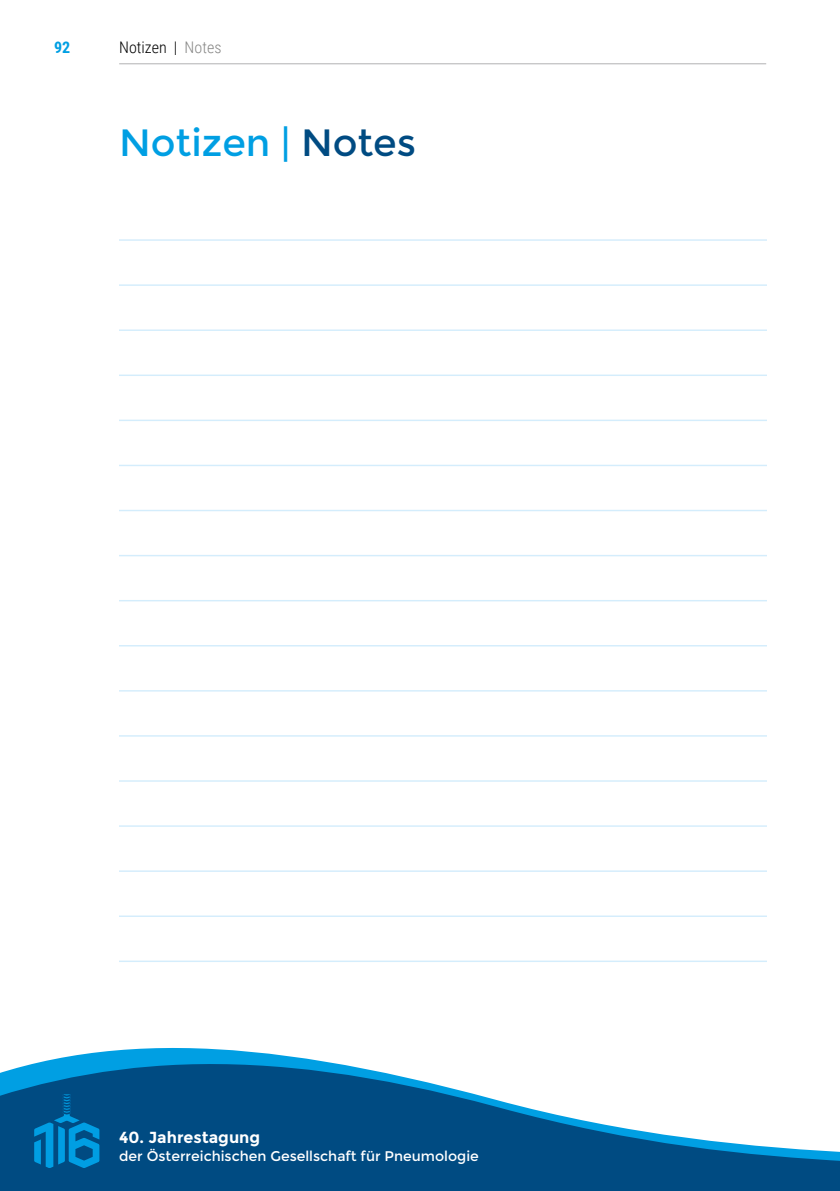
<style>
.page{position:relative;width:840px;height:1191px;background:#fff}
.page>*{position:absolute;margin:0;border:0;box-sizing:border-box;transform-origin:0 0}
.t1{font:38px "Montserrat";color:#009fe3}
.t2{font:700 16px "Montserrat";color:#fff}
.t3{font:300 16px "Roboto Condensed";color:#000}
.t4{font:700 16px "Roboto Condensed";color:#009fe3}
.t5{font:14px "Montserrat";color:#fff}
.s1{color:#878786}
.s2{color:#004b82}
</style>
<div class="page">
<hr style="left:119px;top:63px;width:646px;height:1px;background:#b1b2b3">
<hr style="left:119px;top:960px;width:646px;height:2px;background:#d4edfc">
<hr style="left:119px;top:915px;width:646px;height:2px;background:#d4edfc">
<hr style="left:119px;top:870px;width:646px;height:2px;background:#d4edfc">
<hr style="left:119px;top:825px;width:646px;height:2px;background:#d4edfc">
<hr style="left:119px;top:780px;width:646px;height:1px;background:#d4edfc">
<hr style="left:119px;top:735px;width:646px;height:1px;background:#d4edfc">
<hr style="left:119px;top:690px;width:646px;height:1px;background:#d4edfc">
<hr style="left:119px;top:645px;width:646px;height:1px;background:#d4edfc">
<hr style="left:119px;top:600px;width:646px;height:1px;background:#d4edfc">
<hr style="left:119px;top:555px;width:646px;height:1px;background:#d4edfc">
<hr style="left:119px;top:510px;width:646px;height:1px;background:#d4edfc">
<hr style="left:119px;top:465px;width:646px;height:1px;background:#d4edfc">
<hr style="left:119px;top:419px;width:646px;height:2px;background:#d4edfc">
<hr style="left:119px;top:374px;width:646px;height:2px;background:#d4edfc">
<hr style="left:119px;top:329px;width:646px;height:2px;background:#d4edfc">
<hr style="left:119px;top:284px;width:646px;height:2px;background:#d4edfc">
<hr style="left:119px;top:239px;width:646px;height:2px;background:#d4edfc">
<svg style="left:0;top:1048px;width:839px;height:143px;fill:#004b82"></svg>
<svg style="left:34px;top:1094px;width:65px;height:74px;background:#006aa6"></svg>
<p class="t4" style="left:54px;top:36px;width:18px">92</p>
<p class="t3" style="left:119px;top:36px;width:104px">Notizen | <span class="s1">Notes</span></p>
<h1 class="t1" style="left:119px;top:120px;width:298px">Notizen | <span class="s2">Notes</span></h1>
<p class="t2" style="left:119px;top:1128px;width:142px">40. Jahrestagung</p>
<p class="t5" style="left:119px;top:1148px;width:361px">der Österreichischen Gesellschaft für Pneumologie</p>
</div>
